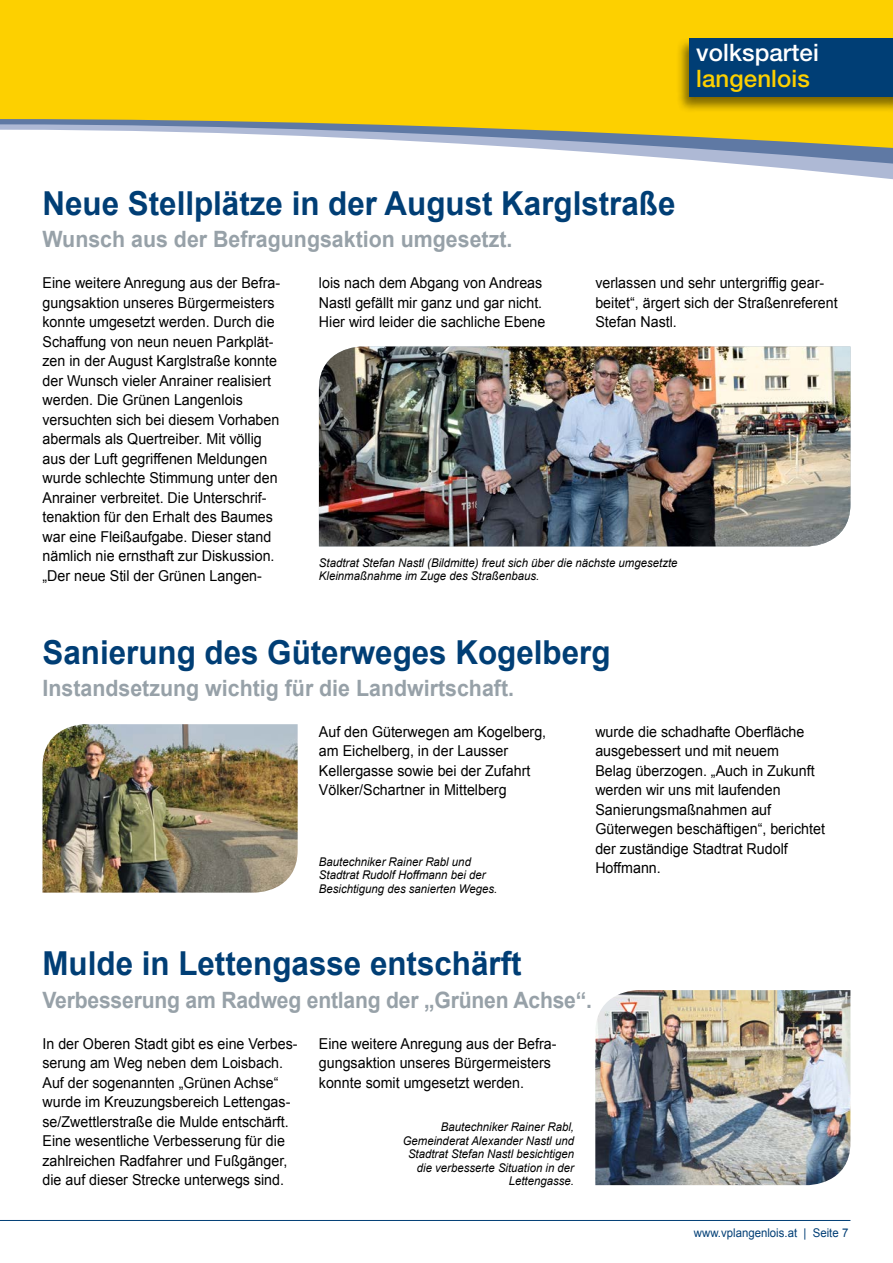
<style>
.page{position:relative;width:893px;height:1263px;background:#fff}
.page>*{position:absolute;margin:0;border:0;box-sizing:border-box;transform-origin:0 0}
.t1{font:700 33px "Arial";color:#003e75;scale:.95 1}
.t2{font:500 24px "Helvetica Neue LT Std";letter-spacing:.005em;color:#fff}
.t3{font:500 24px "Helvetica Neue LT Std";letter-spacing:.005em;color:#fdd000}
.t4{font:700 22.5px "Arial";color:#97a1a8;scale:.95 1}
.t5{font:700 22.5px "Arial";color:#97a1a8;scale:.94 1}
.t6{font:15px/19.5px "Arial";color:#000;scale:.95 1}
.t7{font:italic 12px/13.5px "Arial";color:#000;scale:.95 1}
.t8{font:12px "Arial";color:#003e75;scale:.95 1}
</style>
<div class="page">
<svg style="left:750px;top:165px;width:143px;height:15px"></svg>
<svg style="left:546px;top:149px;width:347px;height:16px"></svg>
<svg style="left:0;top:0;width:893px;height:149px;background:#f1cd20"></svg>
<div style="left:676px;top:37px;width:217px;height:76px;background:#000;opacity:.5"></div>
<div style="left:689px;top:38px;width:204px;height:58px;background:#003e75"></div>
<hr style="left:0;top:1220px;width:850px;height:1px;background:#003e75">
<img style="left:319px;top:347px;width:531px;height:199px">
<img style="left:43px;top:724px;width:255px;height:169px">
<img style="left:595px;top:990px;width:255px;height:195px">
<h2 class="t2" style="left:696px;top:38px;width:124px">volkspartei</h2>
<h2 class="t3" style="left:696px;top:64px;width:115px">langenlois</h2>
<h1 class="t1" style="left:43px;top:181px;width:668px">Neue Stellplätze in der August Karglstraße</h1>
<h3 class="t4" style="left:43px;top:224px;width:496px">Wunsch aus der Befragungsaktion umgesetzt.</h3>
<p class="t6" style="left:43px;top:273px;width:252px">Eine weitere Anregung aus der Befra&shy;gungsaktion unseres Bürgermeisters konnte umgesetzt werden. Durch die Schaffung von neun neuen Parkplät&shy;zen in der August Karglstraße konnte der Wunsch vieler Anrainer realisiert werden. Die Grünen Langenlois versuchten sich bei diesem Vorhaben abermals als Quertreiber. Mit völlig aus der Luft gegriffenen Meldungen wurde schlechte Stimmung unter den Anrainer verbreitet. Die Unterschrif&shy;tenaktion für den Erhalt des Baumes war eine Fleißaufgabe. Dieser stand nämlich nie ernsthaft zur Diskussion. „Der neue Stil der Grünen Langen-</p>
<p class="t6" style="left:319px;top:273px;width:240px">lois nach dem Abgang von Andreas<br>Nastl gefällt mir ganz und gar nicht.<br>Hier wird leider die sachliche Ebene</p>
<p class="t6" style="left:595px;top:273px;width:257px">verlassen und sehr untergriffig gear&shy;beitet“, ärgert sich der Straßenreferent<br>Stefan Nastl.</p>
<p class="t7" style="left:319px;top:556px;width:379px">Stadtrat Stefan Nastl (Bildmitte) freut sich über die nächste umgesetzte<br>Kleinmaßnahme im Zuge des Straßenbaus.</p>
<h1 class="t1" style="left:43px;top:630px;width:599px">Sanierung des Güterweges Kogelberg</h1>
<h3 class="t4" style="left:43px;top:674px;width:498px">Instandsetzung wichtig für die Landwirtschaft.</h3>
<p class="t6" style="left:319px;top:722px;width:241px">Auf den Güterwegen am Kogelberg, am Eichelberg, in der Lausser<br>Kellergasse sowie bei der Zufahrt<br>Völker/Schartner in Mittelberg</p>
<p class="t6" style="left:595px;top:722px;width:243px">wurde die schadhafte Oberfläche ausgebessert und mit neuem<br>Belag überzogen. „Auch in Zukunft werden wir uns mit laufenden<br>Sanierungsmaßnahmen auf<br>Güterwegen beschäftigen“, berichtet der zuständige Stadtrat Rudolf<br>Hoffmann.</p>
<p class="t7" style="left:319px;top:855px;width:189px">Bautechniker Rainer Rabl und<br>Stadtrat Rudolf Hoffmann bei der<br>Besichtigung des sanierten Weges.</p>
<h1 class="t1" style="left:43px;top:942px;width:506px">Mulde in Lettengasse entschärft</h1>
<h3 class="t5" style="left:43px;top:985px;width:586px">Verbesserung am Radweg entlang der „Grünen Achse“.</h3>
<p class="t6" style="left:43px;top:1034px;width:270px">In der Oberen Stadt gibt es eine Verbes&shy;serung am Weg neben dem Loisbach.<br>Auf der sogenannten „Grünen Achse“ wurde im Kreuzungsbereich Lettengas&shy;se/Zwettlerstraße die Mulde entschärft.<br>Eine wesentliche Verbesserung für die zahlreichen Radfahrer und Fußgänger, die auf dieser Strecke unterwegs sind.</p>
<p class="t6" style="left:319px;top:1034px;width:252px">Eine weitere Anregung aus der Befra&shy;gungsaktion unseres Bürgermeisters konnte somit umgesetzt werden.</p>
<p class="t7" style="left:403px;top:1120px;width:182px;text-align:right">Bautechniker Rainer Rabl,<br>Gemeinderat Alexander Nastl und<br>Stadtrat Stefan Nastl besichtigen die verbesserte Situation in der<br>Lettengasse.</p>
<p class="t8" style="left:694px;top:1225px;width:164px">www.vplangenlois.at | Seite 7</p>
</div>
